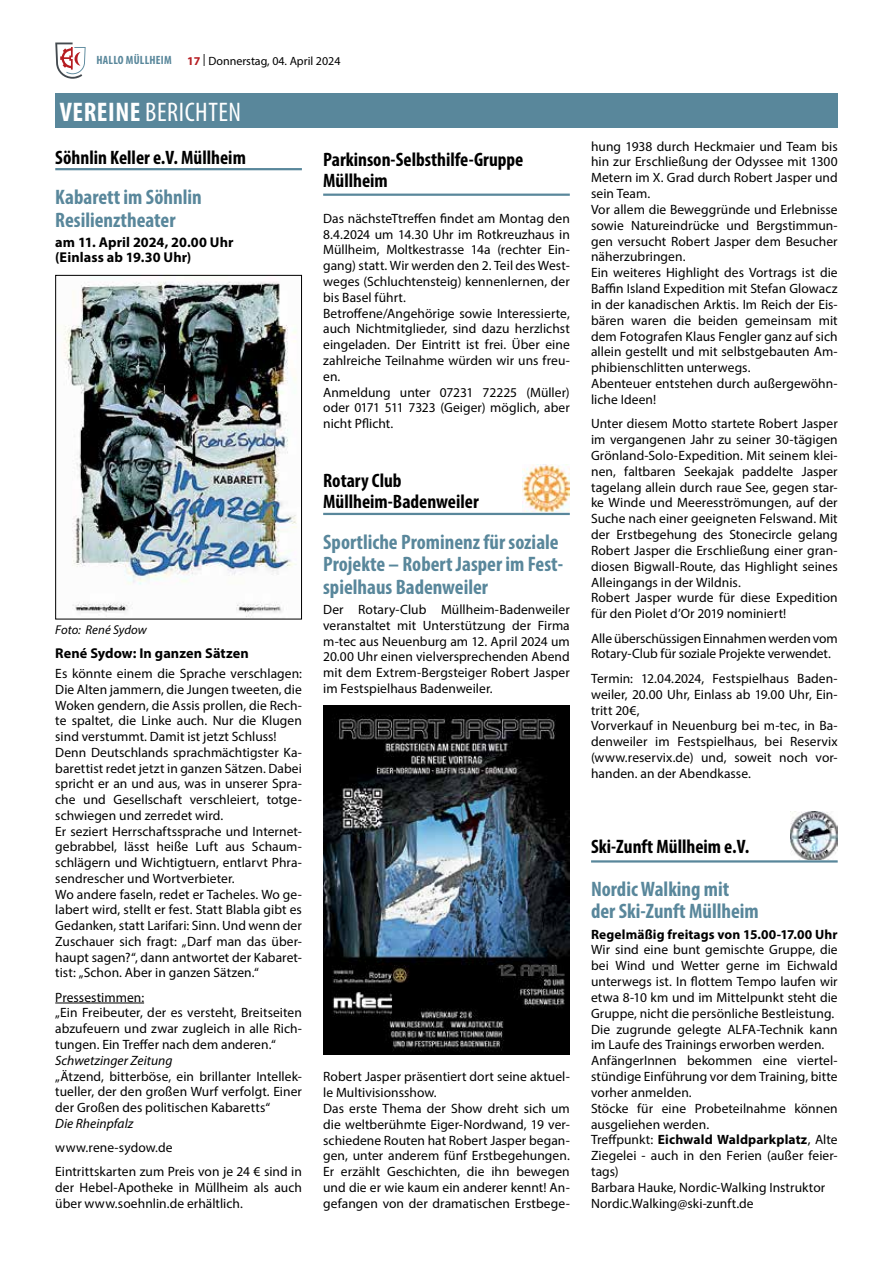
<style>
.page{position:relative;width:893px;height:1263px;background:#fff}
.page>*{position:absolute;margin:0;border:0;box-sizing:border-box;transform-origin:0 0}
.t1{font:condensed 27px "Myriad Pro";letter-spacing:.02em;color:#fff}
.t2{font:700 condensed 21px/22.5px "Myriad Pro";color:#59879b}
.t3{font:700 condensed 19.5px/21px "Myriad Pro";color:#000}
.t4{font:700 14.25px/15.8px "Myriad Pro";letter-spacing:.005em;color:#000}
.t5{font:13.5px/15.8px "Myriad Pro";letter-spacing:.005em;color:#000}
.t6{font:700 13.5px "Myriad Pro";letter-spacing:.01em;color:#000}
.t7{font:italic 13.5px "Myriad Pro";color:#000}
.t8{font:italic 12.75px "Myriad Pro";color:#000}
.t9{font:12px "Myriad Pro";color:#000}
.t10{font:700 condensed 12px "Myriad Pro";letter-spacing:.02em;color:#59879b}
.s1{font-weight:700;color:#b61d22}
.s2{font-weight:700}
</style>
<div class="page">
<svg style="left:55px;top:43px;width:31px;height:36px"></svg>
<hr style="left:55px;top:1003px;width:89px;height:1px;background:#000">
<hr style="left:55px;top:168px;width:247px;height:2px;background:#59879b">
<img style="left:63px;top:281px;width:234px;height:336px">
<div style="left:55px;top:275px;width:247px;height:344px;border:1px solid #000"></div>
<div style="left:55px;top:94px;width:783px;height:34px;background:#59879b"></div>
<hr style="left:323px;top:194px;width:247px;height:2px;background:#59879b">
<hr style="left:323px;top:513px;width:247px;height:2px;background:#59879b">
<img style="left:522px;top:464px;width:48px;height:48px">
<img style="left:323px;top:706px;width:247px;height:348px">
<hr style="left:591px;top:860px;width:247px;height:2px;background:#59879b">
<img style="left:790px;top:811px;width:48px;height:48px">
<p class="t10" style="left:96px;top:52px;width:76px">Hallo Müllheim</p>
<p class="t9" style="left:187px;top:53px;width:155px"><span class="s1">17</span> | Donnerstag, 04. April 2024</p>
<h1 class="t1" style="left:60px;top:95px;width:183px"><span class="s2">VEREINE</span> BERICHTEN</h1>
<h3 class="t3" style="left:55px;top:146px;width:192px">Söhnlin Keller e.V. Müllheim</h3>
<h2 class="t2" style="left:55px;top:185px;width:148px">Kabarett im Söhnlin<br>Resilienztheater</h2>
<p class="t4" style="left:55px;top:233px;width:180px">am 11. April 2024, 20.00 Uhr (Einlass ab 19.30 Uhr)</p>
<p class="t8" style="left:55px;top:622px;width:93px">Foto: René Sydow</p>
<p class="t4" style="left:55px;top:645px;width:195px">René Sydow: In ganzen Sätzen</p>
<p class="t5" style="left:55px;top:665px;width:248px">Es könnte einem die Sprache verschlagen:<br>Die Alten jammern, die Jungen tweeten, die Woken gendern, die Assis prollen, die Rech&shy;te spaltet, die Linke auch. Nur die Klugen sind verstummt. Damit ist jetzt Schluss!<br>Denn Deutschlands sprachmächtigster Ka&shy;barettist redet jetzt in ganzen Sätzen. Dabei spricht er an und aus, was in unserer Spra&shy;che und Gesellschaft verschleiert, totge&shy;schwiegen und zerredet wird.<br>Er seziert Herrschaftssprache und Internet&shy;gebrabbel, lässt heiße Luft aus Schaum&shy;schlägern und Wichtigtuern, entlarvt Phra&shy;sendrescher und Wortverbieter.<br>Wo andere faseln, redet er Tacheles. Wo ge&shy;labert wird, stellt er fest. Statt Blabla gibt es Gedanken, statt Larifari: Sinn. Und wenn der Zuschauer sich fragt: „Darf man das über&shy;haupt sagen?“, dann antwortet der Kabaret&shy;tist: „Schon. Aber in ganzen Sätzen.“</p>
<p class="t5" style="left:55px;top:989px;width:248px">Pressestimmen:<br>„Ein Freibeuter, der es versteht, Breitseiten abzufeuern und zwar zugleich in alle Rich&shy;tungen. Ein Treffer nach dem anderen.“</p>
<p class="t7" style="left:55px;top:1052px;width:119px">Schwetzinger Zeitung</p>
<p class="t5" style="left:55px;top:1068px;width:248px;text-align:justify">„Ätzend, bitterböse, ein brillanter Intellek&shy;tueller, der den großen Wurf verfolgt. Einer der Großen des politischen Kabaretts“</p>
<p class="t7" style="left:55px;top:1115px;width:80px">Die Rheinpfalz</p>
<p class="t5" style="left:55px;top:1135px;width:248px;line-height:24.3px">www.rene-sydow.de<br>Eintrittskarten zum Preis von je 24 € sind in</p>
<p class="t5" style="left:55px;top:1179px;width:248px">der Hebel-Apotheke in Müllheim als auch über www.soehnlin.de erhältlich.</p>
<h3 class="t3" style="left:323px;top:149px;width:202px">Parkinson-Selbsthilfe-Gruppe<br>Müllheim</h3>
<p class="t5" style="left:323px;top:210px;width:248px">Das nächsteTtreffen findet am Montag den 8.4.2024 um 14.30 Uhr im Rotkreuzhaus in Müllheim, Moltkestrasse 14a (rechter Ein&shy;gang) statt. Wir werden den 2. Teil des West&shy;weges (Schluchtensteig) kennenlernen, der bis Basel führt.<br>Betroffene/Angehörige sowie Interessierte, auch Nichtmitglieder, sind dazu herzlichst eingeladen. Der Eintritt ist frei. Über eine zahlreiche Teilnahme würden wir uns freu&shy;en.<br>Anmeldung unter 07231 72225 (Müller) oder 0171 511 7323 (Geiger) möglich, aber nicht Pflicht.</p>
<h3 class="t3" style="left:323px;top:469px;width:157px">Rotary Club<br>Müllheim-Badenweiler</h3>
<h2 class="t2" style="left:323px;top:530px;width:241px">Sportliche Prominenz für soziale<br>Projekte – Robert Jasper im Fest&shy;spielhaus Badenweiler</h2>
<p class="t5" style="left:323px;top:601px;width:248px;text-align:justify">Der Rotary-Club Müllheim-Badenweiler veranstaltet mit Unterstützung der Firma m-tec aus Neuenburg am 12. April 2024 um 20.00 Uhr einen vielversprechenden Abend mit dem Extrem-Bergsteiger Robert Jasper im Festspielhaus Badenweiler.</p>
<p class="t5" style="left:323px;top:1069px;width:248px">Robert Jasper präsentiert dort seine aktuel&shy;le Multivisionsshow.<br>Das erste Thema der Show dreht sich um die weltberühmte Eiger-Nordwand, 19 ver&shy;schiedene Routen hat Robert Jasper began&shy;gen, unter anderem fünf Erstbegehungen.<br>Er erzählt Geschichten, die ihn bewegen und die er wie kaum ein anderer kennt! An&shy;gefangen von der dramatischen Erstbege-</p>
<p class="t5" style="left:591px;top:138px;width:248px">hung 1938 durch Heckmaier und Team bis hin zur Erschließung der Odyssee mit 1300<br>Metern im X. Grad durch Robert Jasper und sein Team.<br>Vor allem die Beweggründe und Erlebnisse sowie Natureindrücke und Bergstimmun&shy;gen versucht Robert Jasper dem Besucher näherzubringen.<br>Ein weiteres Highlight des Vortrags ist die Baffin Island Expedition mit Stefan Glowacz in der kanadischen Arktis. Im Reich der Eis&shy;bären waren die beiden gemeinsam mit dem Fotografen Klaus Fengler ganz auf sich allein gestellt und mit selbstgebauten Am&shy;phibienschlitten unterwegs.<br>Abenteuer entstehen durch außergewöhn&shy;liche Ideen!</p>
<p class="t5" style="left:591px;top:416px;width:248px">Unter diesem Motto startete Robert Jasper im vergangenen Jahr zu seiner 30-tägigen Grönland-Solo-Expedition. Mit seinem klei&shy;nen, faltbaren Seekajak paddelte Jasper tagelang allein durch raue See, gegen star&shy;ke Winde und Meeresströmungen, auf der Suche nach einer geeigneten Felswand. Mit der Erstbegehung des Stonecircle gelang Robert Jasper die Erschließung einer gran&shy;diosen Bigwall-Route, das Highlight seines Alleingangs in der Wildnis.<br>Robert Jasper wurde für diese Expedition für den Piolet d’Or 2019 nominiert!</p>
<p class="t5" style="left:591px;top:630px;width:248px">Alle überschüssigen Einnahmen werden vom<br>Rotary-Club für soziale Projekte verwendet.</p>
<p class="t5" style="left:591px;top:670px;width:248px">Termin: 12.04.2024, Festspielhaus Baden&shy;weiler, 20.00 Uhr, Einlass ab 19.00 Uhr, Ein&shy;tritt 20€,<br>Vorverkauf in Neuenburg bei m-tec, in Ba&shy;denweiler im Festspielhaus, bei Reservix (www.reservix.de) und, soweit noch vor&shy;handen. an der Abendkasse.</p>
<h3 class="t3" style="left:591px;top:835px;width:160px">Ski-Zunft Müllheim e.V.</h3>
<h2 class="t2" style="left:591px;top:877px;width:169px">Nordic Walking mit der Ski-Zunft Müllheim</h2>
<p class="t6" style="left:591px;top:925px;width:248px">Regelmäßig freitags von 15.00-17.00 Uhr</p>
<p class="t5" style="left:591px;top:942px;width:248px">Wir sind eine bunt gemischte Gruppe, die bei Wind und Wetter gerne im Eichwald unterwegs ist. In flottem Tempo laufen wir etwa 8-10 km und im Mittelpunkt steht die Gruppe, nicht die persönliche Bestleistung.<br>Die zugrunde gelegte ALFA-Technik kann im Laufe des Trainings erworben werden.<br>AnfängerInnen bekommen eine viertel&shy;stündige Einführung vor dem Training, bitte vorher anmelden.<br>Stöcke für eine Probeteilnahme können ausgeliehen werden.<br>Treffpunkt: <span class="s2">Eichwald Waldparkplatz</span>, Alte Ziegelei - auch in den Ferien (außer feier&shy;tags)<br>Barbara Hauke, Nordic-Walking Instruktor Nordic.Walking@ski-zunft.de</p>
</div>
